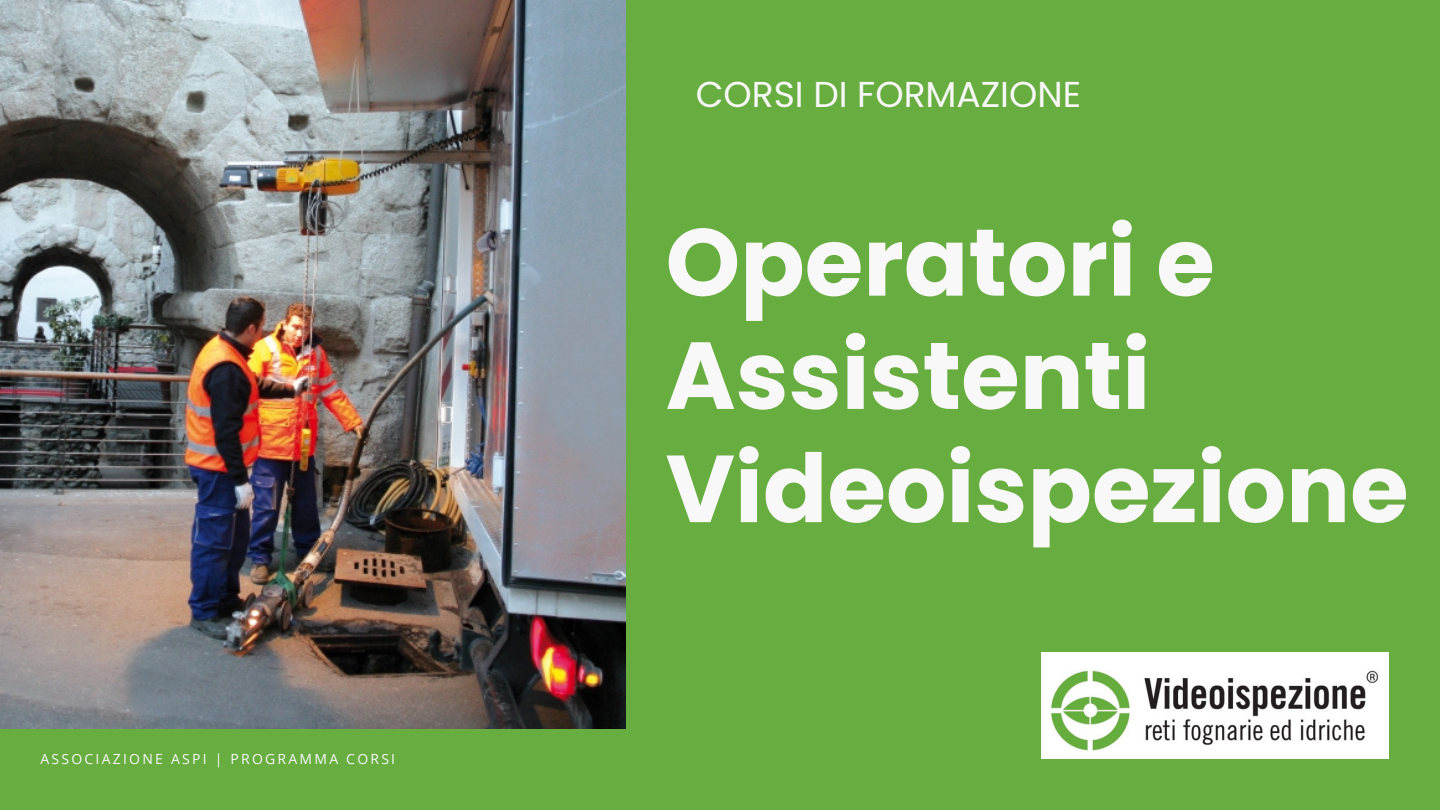
<style>
.page{position:relative;width:1440px;height:810px;background:#67ad3f}
.page>*{position:absolute;margin:0;border:0;box-sizing:border-box;transform-origin:0 0}
.t1{font:700 95px/113.2px "Poppins";color:#f8f8f8}
.t2{font:36px "Poppins";color:#f8f8f8}
.t3{font:14px "Open Sans";letter-spacing:.16em;color:#f8f8f8}
</style>
<div class="page">
<img style="left:0;top:0;width:626px;height:729px">
<img style="left:1042px;top:653px;width:347px;height:105px">
<p class="t3" style="left:40px;top:749px;width:356px">ASSOCIAZIONE ASPI | PROGRAMMA CORSI</p>
<p class="t2" style="left:696px;top:69px;width:387px">CORSI DI FORMAZIONE</p>
<p class="t1" style="left:666px;top:206px;width:745px">Operatori e<br>Assistenti<br>Videoispezione</p>
</div>
